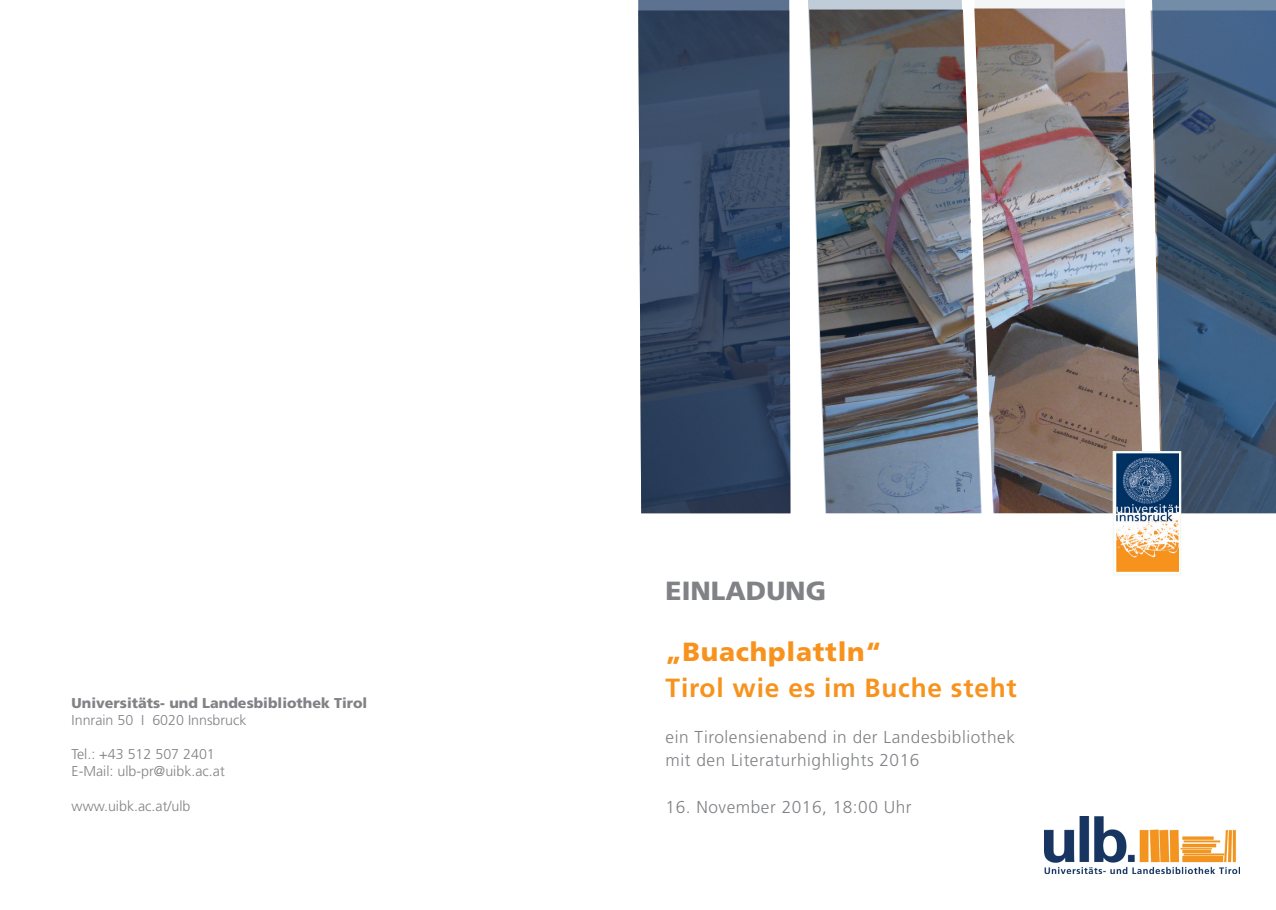
<style>
.page{position:relative;width:1276px;height:910px;background:#fff}
.page>*{position:absolute;margin:0;border:0;box-sizing:border-box;transform-origin:0 0}
.t1{font:700 26.25px "Frutiger";letter-spacing:.03em;color:#f7931d}
.t2{font:900 26.25px "Frutiger";letter-spacing:.03em;color:#f7931d}
.t3{font:900 26.25px "Frutiger";color:#808285}
.t4{font:300 17.25px/23.2px "Frutiger";letter-spacing:.03em;color:#808285}
.t5{font:300 14.25px/17.1px "Frutiger";color:#808285}
.t6{font:900 14.25px "Frutiger";color:#808285}
</style>
<div class="page">
<img style="left:1044px;top:816px;width:195px;height:58px">
<svg style="left:638px;top:0;width:152px;height:513px;background:#495971"></svg>
<img style="left:980px;top:0;width:162px;height:513px">
<svg style="left:1151px;top:0;width:125px;height:513px;background:#48607a"></svg>
<img style="left:808px;top:0;width:172px;height:513px">
<img style="left:1116px;top:454px;width:62px;height:118px">
<div style="left:1112px;top:451px;width:69px;height:124px;border:2px solid #f2f9f3"></div>
<p class="t6" style="left:72px;top:694px;width:297px">Universitäts- und Landesbibliothek Tirol</p>
<p class="t5" style="left:72px;top:712px;width:177px">Innrain 50 I 6020 Innsbruck</p>
<p class="t5" style="left:72px;top:746px;width:155px">Tel.: +43 512 507 2401<br>E-Mail: ulb-pr@uibk.ac.at</p>
<p class="t5" style="left:72px;top:797px;width:120px">www.uibk.ac.at/ulb</p>
<h1 class="t3" style="left:665px;top:575px;width:162px">EINLADUNG</h1>
<h1 class="t2" style="left:665px;top:636px;width:217px">„Buachplattln“</h1>
<h1 class="t1" style="left:665px;top:672px;width:353px">Tirol wie es im Buche steht</h1>
<p class="t4" style="left:665px;top:725px;width:351px">ein Tirolensienabend in der Landesbibliothek mit den Literaturhighlights 2016</p>
<p class="t4" style="left:665px;top:795px;width:248px">16. November 2016, 18:00 Uhr</p>
</div>
